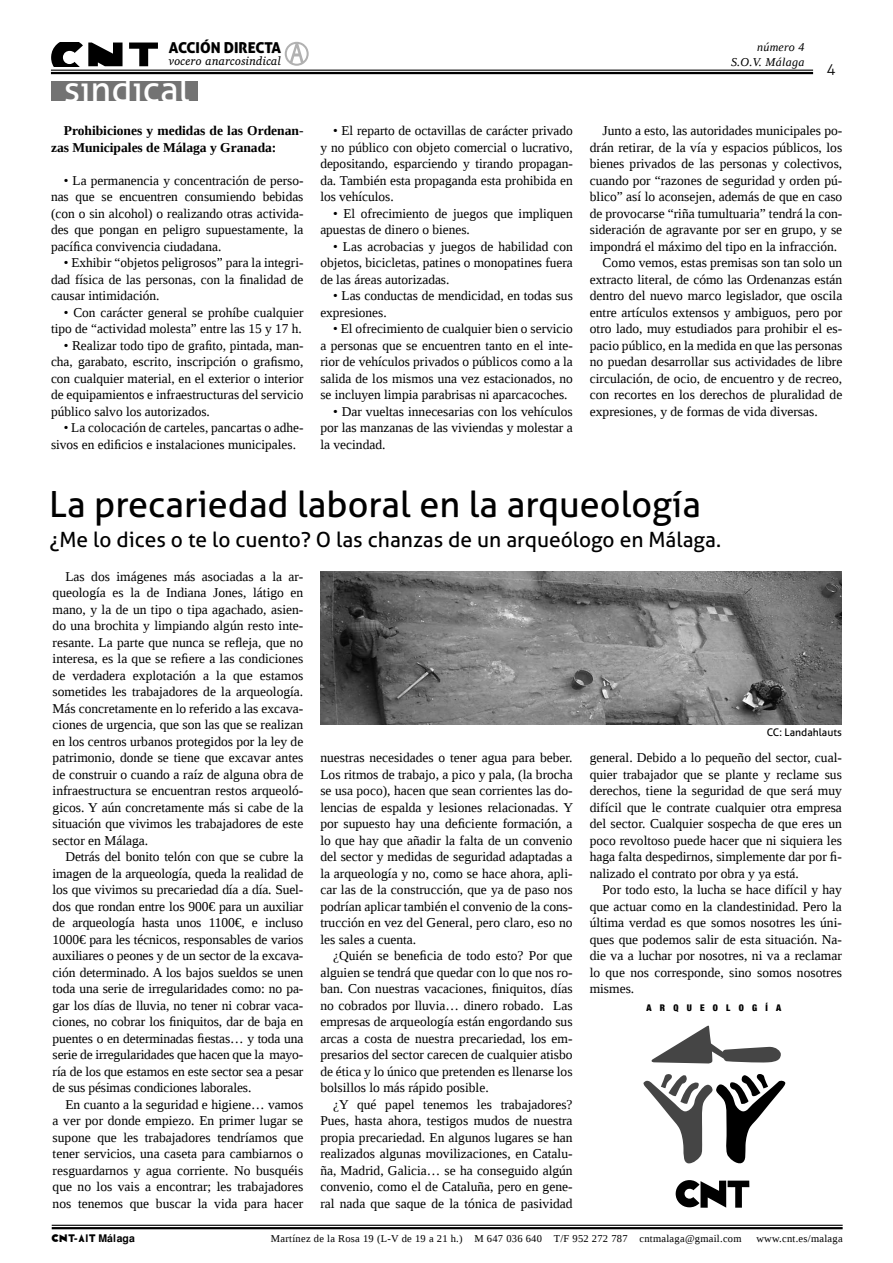
<style>
.page{position:relative;width:893px;height:1263px;background:#fff}
.page>*{position:absolute;margin:0;border:0;box-sizing:border-box;transform-origin:0 0}
.t1{font:36px "Aller";color:#000}
.t2{font:36px "Aller";color:#fff}
.t3{font:21px "Aller";color:#000}
.t4{font:15px "Aller Display";color:#000}
.t5{font:300 15px "Aller";color:#000}
.t6{font:13.5px/16.5px "Liberation Serif";color:#000;text-align:justify}
.t7{font:700 13.5px/16.5px "Liberation Serif";color:#000}
.t8{font:12px "Apparatus SIL Italic";letter-spacing:.015em;color:#000}
.t9{font:italic 12px/15px "Liberation Serif";letter-spacing:.025em;color:#000;text-align:right}
.t10{font:10.5px "Liberation Serif";letter-spacing:.025em;color:#000}
.t11{font:10.5px "Aller";color:#000}
.t12{font:10.5px "libertaria CNT";letter-spacing:.06em;color:#000}
.t13{font:900 condensed 9.15px "Helvetica Neue";letter-spacing:.9em;color:#000}
</style>
<div class="page">
<svg style="left:285px;top:42px;width:24px;height:24px"></svg>
<hr style="left:51px;top:72px;width:762px;height:2px;background:#000">
<hr style="left:52px;top:1227px;width:791px;height:2px;background:#000">
<hr style="left:51px;top:70px;width:762px;height:1px;background:#000">
<hr style="left:52px;top:1225px;width:791px;height:1px;background:#000">
<svg style="left:51px;top:43px;width:72px;height:23px"></svg>
<svg style="left:129px;top:43px;width:29px;height:23px"></svg>
<div style="left:51px;top:81px;width:146px;height:19px;background:#737373"></div>
<img style="left:320px;top:571px;width:522px;height:153px">
<svg style="left:643px;top:1074px;width:143px;height:90px"></svg>
<svg style="left:651px;top:1025px;width:130px;height:38px"></svg>
<svg style="left:676px;top:1180px;width:73px;height:28px"></svg>
<p class="t4" style="left:169px;top:38px;width:114px">ACCIÓN DIRECTA</p>
<p class="t8" style="left:169px;top:55px;width:114px">vocero anarcosindical</p>
<h1 class="t2" style="left:64px;top:67px;width:127px">sindical</h1>
<p class="t7" style="left:51px;top:122px;width:254px;text-indent:13px">Prohibiciones y medidas de las Ordenan&shy;zas Municipales de Málaga y Granada:</p>
<p class="t6" style="left:51px;top:172px;width:254px;text-indent:13px">• La permanencia y concentración de perso&shy;nas que se encuentren consumiendo bebidas (con o sin alcohol) o realizando otras activida&shy;des que pongan en peligro supuestamente, la pacífica convivencia ciudadana.</p>
<p class="t6" style="left:51px;top:254px;width:254px;text-indent:13px">• Exhibir “objetos peligrosos” para la integri&shy;dad física de las personas, con la finalidad de causar intimidación.</p>
<p class="t6" style="left:51px;top:304px;width:254px;text-align:right">• Con carácter general se prohíbe cualquier tipo de “actividad molesta” entre las 15 y 17 h.</p>
<p class="t6" style="left:51px;top:337px;width:254px;text-indent:13px">• Realizar todo tipo de grafito, pintada, man&shy;cha, garabato, escrito, inscripción o grafismo, con cualquier material, en el exterior o interior de equipamientos e infraestructuras del servicio público salvo los autorizados.</p>
<p class="t6" style="left:51px;top:419px;width:254px;text-indent:13px">• La colocación de carteles, pancartas o adhe&shy;sivos en edificios e instalaciones municipales.</p>
<p class="t6" style="left:320px;top:122px;width:254px;text-indent:13px">• El reparto de octavillas de carácter privado y no público con objeto comercial o lucrativo, depositando, esparciendo y tirando propagan&shy;da. También esta propaganda esta prohibida en los vehículos.</p>
<p class="t6" style="left:320px;top:205px;width:254px;text-indent:13px">• El ofrecimiento de juegos que impliquen apuestas de dinero o bienes.</p>
<p class="t6" style="left:320px;top:238px;width:254px;text-indent:13px">• Las acrobacias y juegos de habilidad con objetos, bicicletas, patines o monopatines fuera de las áreas autorizadas.</p>
<p class="t6" style="left:320px;top:287px;width:254px;text-indent:13px">• Las conductas de mendicidad, en todas sus expresiones.</p>
<p class="t6" style="left:320px;top:320px;width:254px;text-indent:13px">• El ofrecimiento de cualquier bien o servicio a personas que se encuentren tanto en el inte&shy;rior de vehículos privados o públicos como a la salida de los mismos una vez estacionados, no se incluyen limpia parabrisas ni aparcacoches.</p>
<p class="t6" style="left:320px;top:403px;width:254px;text-indent:13px">• Dar vueltas innecesarias con los vehículos por las manzanas de las viviendas y molestar a la vecindad.</p>
<p class="t9" style="left:731px;top:39px;width:75px">número 4<br>S.O.V. Málaga</p>
<p class="t5" style="left:827px;top:60px;width:10px">4</p>
<p class="t6" style="left:603px;top:122px;width:241px">Junto a esto, las autoridades municipales po-</p>
<p class="t6" style="left:590px;top:139px;width:254px">drán retirar, de la vía y espacios públicos, los</p>
<p class="t6" style="left:590px;top:155px;width:254px">bienes privados de las personas y colectivos,</p>
<p class="t6" style="left:590px;top:172px;width:254px">cuando por “razones de seguridad y orden pú-</p>
<p class="t6" style="left:590px;top:188px;width:254px">blico” así lo aconsejen, además de que en caso</p>
<p class="t6" style="left:590px;top:205px;width:254px">de provocarse “riña tumultuaria” tendrá la con-</p>
<p class="t6" style="left:590px;top:221px;width:254px">sideración de agravante por ser en grupo, y se</p>
<p class="t6" style="left:590px;top:238px;width:249px">impondrá el máximo del tipo en la infracción.</p>
<p class="t6" style="left:603px;top:254px;width:241px">Como vemos, estas premisas son tan solo un</p>
<p class="t6" style="left:590px;top:271px;width:254px">extracto literal, de cómo las Ordenanzas están</p>
<p class="t6" style="left:590px;top:287px;width:254px">dentro del nuevo marco legislador, que oscila</p>
<p class="t6" style="left:590px;top:304px;width:254px">entre artículos extensos y ambiguos, pero por</p>
<p class="t6" style="left:590px;top:320px;width:254px">otro lado, muy estudiados para prohibir el es-</p>
<p class="t6" style="left:590px;top:337px;width:254px">pacio público, en la medida en que las personas</p>
<p class="t6" style="left:590px;top:353px;width:254px">no puedan desarrollar sus actividades de libre</p>
<p class="t6" style="left:590px;top:370px;width:254px">circulación, de ocio, de encuentro y de recreo,</p>
<p class="t6" style="left:590px;top:386px;width:254px">con recortes en los derechos de pluralidad de</p>
<p class="t6" style="left:590px;top:403px;width:229px">expresiones, y de formas de vida diversas.</p>
<h1 class="t1" style="left:49px;top:483px;width:653px">La precariedad laboral en la arqueología</h1>
<h2 class="t3" style="left:49px;top:527px;width:673px">¿Me lo dices o te lo cuento? O las chanzas de un arqueólogo en Málaga.</h2>
<p class="t6" style="left:53px;top:568px;width:252px;text-indent:13px">Las dos imágenes más asociadas a la ar&shy;queología es la de Indiana Jones, látigo en mano, y la de un tipo o tipa agachado, asien&shy;do una brochita y limpiando algún resto inte&shy;resante. La parte que nunca se refleja, que no interesa, es la que se refiere a las condiciones de verdadera explotación a la que estamos sometides les trabajadores de la arqueología.<br>Más concretamente en lo referido a las excava&shy;ciones de urgencia, que son las que se realizan en los centros urbanos protegidos por la ley de patrimonio, donde se tiene que excavar antes de construir o cuando a raíz de alguna obra de infraestructura se encuentran restos arqueoló&shy;gicos. Y aún concretamente más si cabe de la situación que vivimos les trabajadores de este sector en Málaga.</p>
<p class="t6" style="left:53px;top:849px;width:252px;text-indent:13px">Detrás del bonito telón con que se cubre la imagen de la arqueología, queda la realidad de los que vivimos su precariedad día a día. Suel&shy;dos que rondan entre los 900€ para un auxiliar de arqueología hasta unos 1100€, e incluso 1000€ para les técnicos, responsables de varios auxiliares o peones y de un sector de la excava&shy;ción determinado. A los bajos sueldos se unen toda una serie de irregularidades como: no pa&shy;gar los días de lluvia, no tener ni cobrar vaca&shy;ciones, no cobrar los finiquitos, dar de baja en puentes o en determinadas fiestas… y toda una serie de irregularidades que hacen que la mayo&shy;ría de los que estamos en este sector sea a pesar de sus pésimas condiciones laborales.</p>
<p class="t6" style="left:53px;top:1096px;width:252px;text-indent:13px">En cuanto a la seguridad e higiene… vamos a ver por donde empiezo. En primer lugar se supone que les trabajadores tendríamos que tener servicios, una caseta para cambiarnos o resguardarnos y agua corriente. No busquéis que no los vais a encontrar; les trabajadores nos tenemos que buscar la vida para hacer</p>
<p class="t6" style="left:320px;top:749px;width:254px">nuestras necesidades o tener agua para beber.<br>Los ritmos de trabajo, a pico y pala, (la brocha se usa poco), hacen que sean corrientes las do&shy;lencias de espalda y lesiones relacionadas. Y por supuesto hay una deficiente formación, a lo que hay que añadir la falta de un convenio del sector y medidas de seguridad adaptadas a la arqueología y no, como se hace ahora, apli&shy;car las de la construcción, que ya de paso nos podrían aplicar también el convenio de la cons&shy;trucción en vez del General, pero claro, eso no les sales a cuenta.</p>
<p class="t6" style="left:320px;top:947px;width:254px;text-indent:13px">¿Quién se beneficia de todo esto? Por que alguien se tendrá que quedar con lo que nos ro&shy;ban. Con nuestras vacaciones, finiquitos, días no cobrados por lluvia… dinero robado. Las empresas de arqueología están engordando sus arcas a costa de nuestra precariedad, los em&shy;presarios del sector carecen de cualquier atisbo de ética y lo único que pretenden es llenarse los bolsillos lo más rápido posible.</p>
<p class="t6" style="left:320px;top:1096px;width:254px;text-indent:13px">¿Y qué papel tenemos les trabajadores?<br>Pues, hasta ahora, testigos mudos de nuestra propia precariedad. En algunos lugares se han realizados algunas movilizaciones, en Catalu&shy;ña, Madrid, Galicia… se ha conseguido algún convenio, como el de Cataluña, pero en gene&shy;ral nada que saque de la tónica de pasividad</p>
<p class="t11" style="left:767px;top:725px;width:77px">CC: Landahlauts</p>
<p class="t6" style="left:590px;top:749px;width:254px">general. Debido a lo pequeño del sector, cual&shy;quier trabajador que se plante y reclame sus derechos, tiene la seguridad de que será muy difícil que le contrate cualquier otra empresa del sector. Cualquier sospecha de que eres un poco revoltoso puede hacer que ni siquiera les haga falta despedirnos, simplemente dar por fi&shy;nalizado el contrato por obra y ya está.</p>
<p class="t6" style="left:590px;top:881px;width:254px;text-indent:13px">Por todo esto, la lucha se hace difícil y hay que actuar como en la clandestinidad. Pero la última verdad es que somos nosotres les úni&shy;ques que podemos salir de esta situación. Na&shy;die va a luchar por nosotres, ni va a reclamar lo que nos corresponde, sino somos nosotres mismes.</p>
<p class="t13" style="left:646px;top:1002px;width:136px">ARQUEOLOGÍA</p>
<p class="t12" style="left:52px;top:1229px;width:85px">CNT-AIT Málaga</p>
<p class="t10" style="left:271px;top:1231px;width:472px">Martínez de la Rosa 19 (L-V de 19 a 21 h.) M 647 036 640 T/F 952 272 787 cntmalaga@gmail.com</p>
<p class="t10" style="left:756px;top:1231px;width:88px">www.cnt.es/malaga</p>
</div>
